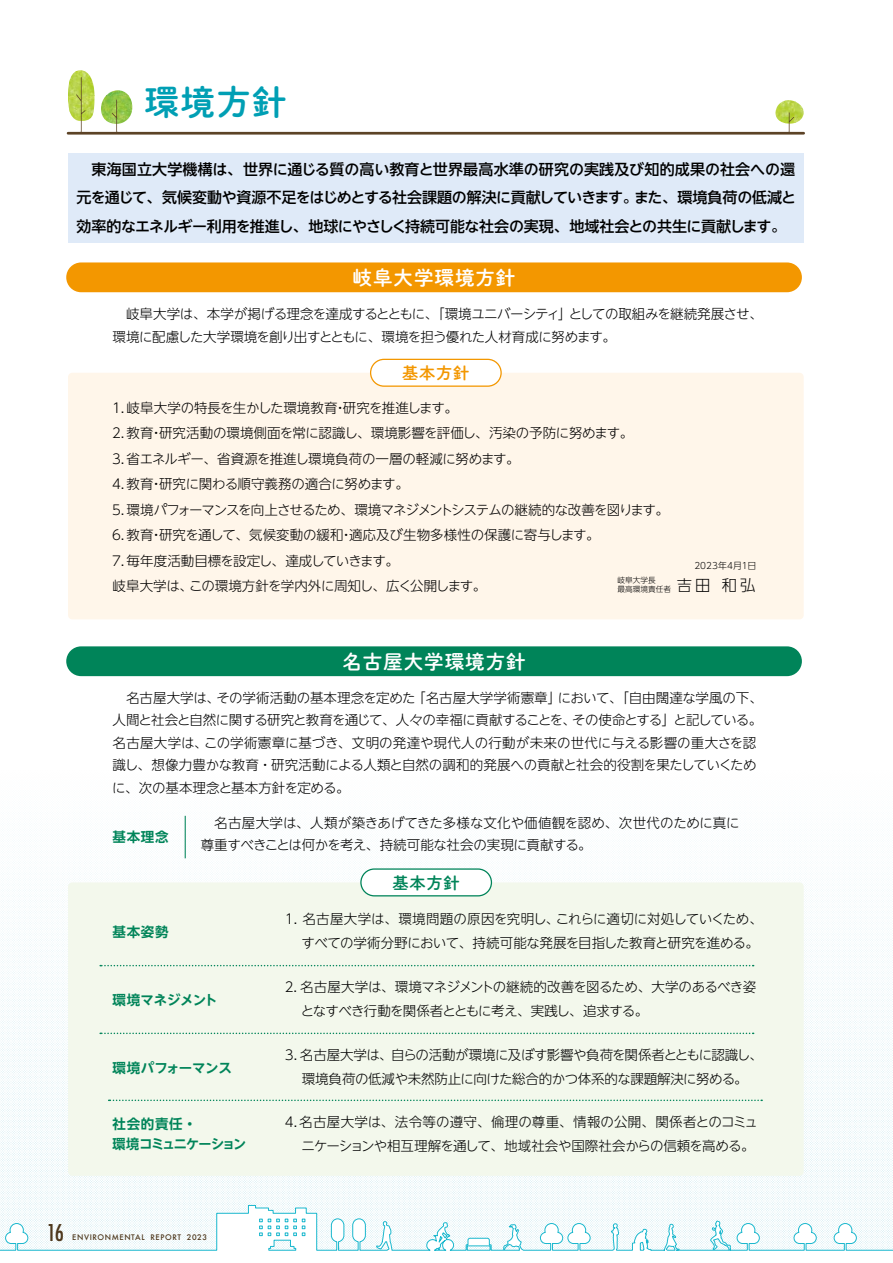
<style>
.page{position:relative;width:893px;height:1263px;background:#fff}
.page>*{position:absolute;margin:0;border:0;box-sizing:border-box;transform-origin:0 0}
.t1{font:34.5px "P Shuei M Go Std B";color:#009fb4}
.t2{font:500 condensed 22.5px "Futura";color:#4e381d}
.t3{font:19.5px "P Shuei M Go Std B";letter-spacing:.05em;color:#fff}
.t4{font:16.2px "P Shuei M Go Std B";color:#f39700}
.t5{font:16.2px "P Shuei M Go Std B";color:#008459}
.t6{font:500 15px/28.5px "UD Shin Go NT Pr 6 N";letter-spacing:-.03em;color:#000;text-align:justify}
.t7{font:300 13.5px/25.5px "UD Shin Go NT Pr 6 N";letter-spacing:-.02em;color:#000}
.t8{font:300 13.5px/24px "UD Shin Go NT Pr 6 N";letter-spacing:.005em;color:#000;text-align:right}
.t9{font:300 13.5px/24px "UD Shin Go NT Pr 6 N";letter-spacing:-.05em;color:#000}
.t10{font:700 13.5px "UD Shin Go NT Pr 6 N De";letter-spacing:-.01em;color:#008459}
.t11{font:700 13.5px/19.5px "UD Shin Go NT Pr 6 N De";letter-spacing:-.05em;color:#008459}
.t12{font:300 8.85px "UD Shin Go NT Pr 6 N";letter-spacing:.005em;color:#000}
.t13{font:300 7.65px/9px "UD Shin Go NT Pr 6 N";letter-spacing:.005em;color:#000}
.t14{font:500 7.5px "Futura";letter-spacing:.08em;color:#4e381d}
.s1{font-size:15.3px}
</style>
<div class="page">
<svg style="left:0;top:815px;width:893px;height:390px"></svg>
<svg style="left:0;top:1205px;width:893px;height:46px"></svg>
<div style="left:68px;top:153px;width:735px;height:89px;background:#dfeaf8"></div>
<hr style="left:68px;top:132px;width:736px;height:3px;background:#5c4326">
<svg style="left:68px;top:70px;width:26px;height:62px"></svg>
<svg style="left:101px;top:90px;width:31px;height:42px"></svg>
<svg style="left:774px;top:100px;width:30px;height:32px"></svg>
<div style="left:68px;top:882px;width:736px;height:294px;background:#f3f8ec;border-radius:4px"></div>
<svg style="left:109px;top:1099px;width:653px;height:2px"></svg>
<div style="left:66px;top:646px;width:736px;height:30px;background:#008459;border-radius:15px"></div>
<div style="left:66px;top:262px;width:736px;height:30px;background:#f39700;border-radius:15px"></div>
<div style="left:68px;top:373px;width:736px;height:246px;background:#fff6ea;border-radius:4px"></div>
<div style="left:371px;top:359px;width:130px;height:27px;background:#fff;border-radius:13px"></div>
<div style="left:370px;top:359px;width:132px;height:28px;border:1px solid #f39700;border-radius:13px"></div>
<hr style="left:185px;top:816px;width:1px;height:42px;background:#008459">
<div style="left:361px;top:869px;width:130px;height:27px;background:#fff;border-radius:13px"></div>
<div style="left:360px;top:868px;width:132px;height:28px;border:1px solid #008459;border-radius:13px"></div>
<svg style="left:100px;top:965px;width:654px;height:1px"></svg>
<svg style="left:100px;top:1032px;width:654px;height:2px"></svg>
<h1 class="t1" style="left:145px;top:77px;width:144px">環境方針</h1>
<p class="t6" style="left:77px;top:154px;width:721px;text-indent:15px">東海国立大学機構は、世界に通じる質の高い教育と世界最高水準の研究の実践及び知的成果の社会への還元を通じて、気候変動や資源不足をはじめとする社会課題の解決に貢献していきます。また、環境負荷の低減と効率的なエネルギー利用を推進し、地球にやさしく持続可能な社会の実現、地域社会との共生に貢献します。</p>
<h3 class="t3" style="left:353px;top:263px;width:164px">岐阜大学環境方針</h3>
<p class="t7" style="left:113px;top:302px;width:652px;line-height:22.5px;text-indent:14px">岐阜大学は、本学が掲げる理念を達成するとともに、「環境ユニバーシティ」としての取組みを継続発展させ、環境に配慮した大学環境を創り出すとともに、環境を担う優れた人材育成に努めます。</p>
<p class="t4" style="left:402px;top:361px;width:69px">基本方針</p>
<p class="t7" style="left:110px;top:394px;width:561px">１．岐阜大学の特長を生かした環境教育・研究を推進します。<br>２．教育・研究活動の環境側面を常に認識し、環境影響を評価し、汚染の予防に努めます。<br>３．省エネルギー、省資源を推進し環境負荷の一層の軽減に努めます。<br>４．教育・研究に関わる順守義務の適合に努めます。<br>５．環境パフォーマンスを向上させるため、環境マネジメントシステムの継続的な改善を図ります。６．教育・研究を通して、気候変動の緩和・適応及び生物多様性の保護に寄与します。<br>７．毎年度活動目標を設定し、達成していきます。<br>岐阜大学は、この環境方針を学内外に周知し、広く公開します。</p>
<p class="t12" style="left:694px;top:559px;width:64px">2023年4月1日</p>
<p class="t13" style="left:617px;top:575px;width:140px">岐阜大学長<br>最高環境責任者 <span class="s1">吉田 和弘</span></p>
<h3 class="t3" style="left:342px;top:647px;width:185px">名古屋大学環境方針</h3>
<p class="t7" style="left:112px;top:686px;width:652px;line-height:22.5px;text-indent:14px">名古屋大学は、その学術活動の基本理念を定めた「名古屋大学学術憲章」において、「自由闊達な学風の下、人間と社会と自然に関する研究と教育を通じて、人々の幸福に貢献することを、その使命とする」と記している。名古屋大学は、この学術憲章に基づき、文明の発達や現代人の行動が未来の世代に与える影響の重大さを認識し、想像力豊かな教育・研究活動による人類と自然の調和的発展への貢献と社会的役割を果たしていくために、次の基本理念と基本方針を定める。</p>
<p class="t10" style="left:113px;top:826px;width:58px">基本理念</p>
<p class="t7" style="left:201px;top:811px;width:541px;line-height:22.5px;text-indent:14px">名古屋大学は、人類が築きあげてきた多様な文化や価値観を認め、次世代のために真に尊重すべきことは何かを考え、持続可能な社会の実現に貢献する。</p>
<p class="t5" style="left:393px;top:870px;width:69px">基本方針</p>
<p class="t10" style="left:113px;top:921px;width:58px">基本姿勢</p>
<p class="t10" style="left:113px;top:989px;width:107px">環境マネジメント</p>
<p class="t10" style="left:113px;top:1057px;width:121px">環境パフォーマンス</p>
<p class="t11" style="left:113px;top:1114px;width:135px">社会的責任・<br>環境コミュニケーション</p>
<h2 class="t2" style="left:47px;top:1218px;width:19px">16</h2>
<p class="t14" style="left:72px;top:1232px;width:136px">ENVIRONMENTAL REPORT 2023</p>
<p class="t7" style="left:285px;top:906px;width:479px;line-height:24px;text-align:right">1. 名古屋大学は、環境問題の原因を究明し、これらに適切に対処していくため、すべての学術分野において、持続可能な発展を目指した教育と研究を進める。</p>
<p class="t9" style="left:301px;top:974px;width:457px;text-indent:-19px">２．名古屋大学は、環境マネジメントの継続的改善を図るため、大学のあるべき姿となすべき行動を関係者とともに考え、実践し、追求する。</p>
<p class="t7" style="left:285px;top:1042px;width:479px;line-height:24px;text-align:center">3. 名古屋大学は、自らの活動が環境に及ぼす影響や負荷を関係者とともに認識し、環境負荷の低減や未然防止に向けた総合的かつ体系的な課題解決に努める。</p>
<p class="t8" style="left:285px;top:1109px;width:474px">4.名古屋大学は、法令等の遵守、倫理の尊重、情報の公開、関係者とのコミュニケーションや相互理解を通して、地域社会や国際社会からの信頼を高める。</p>
</div>
